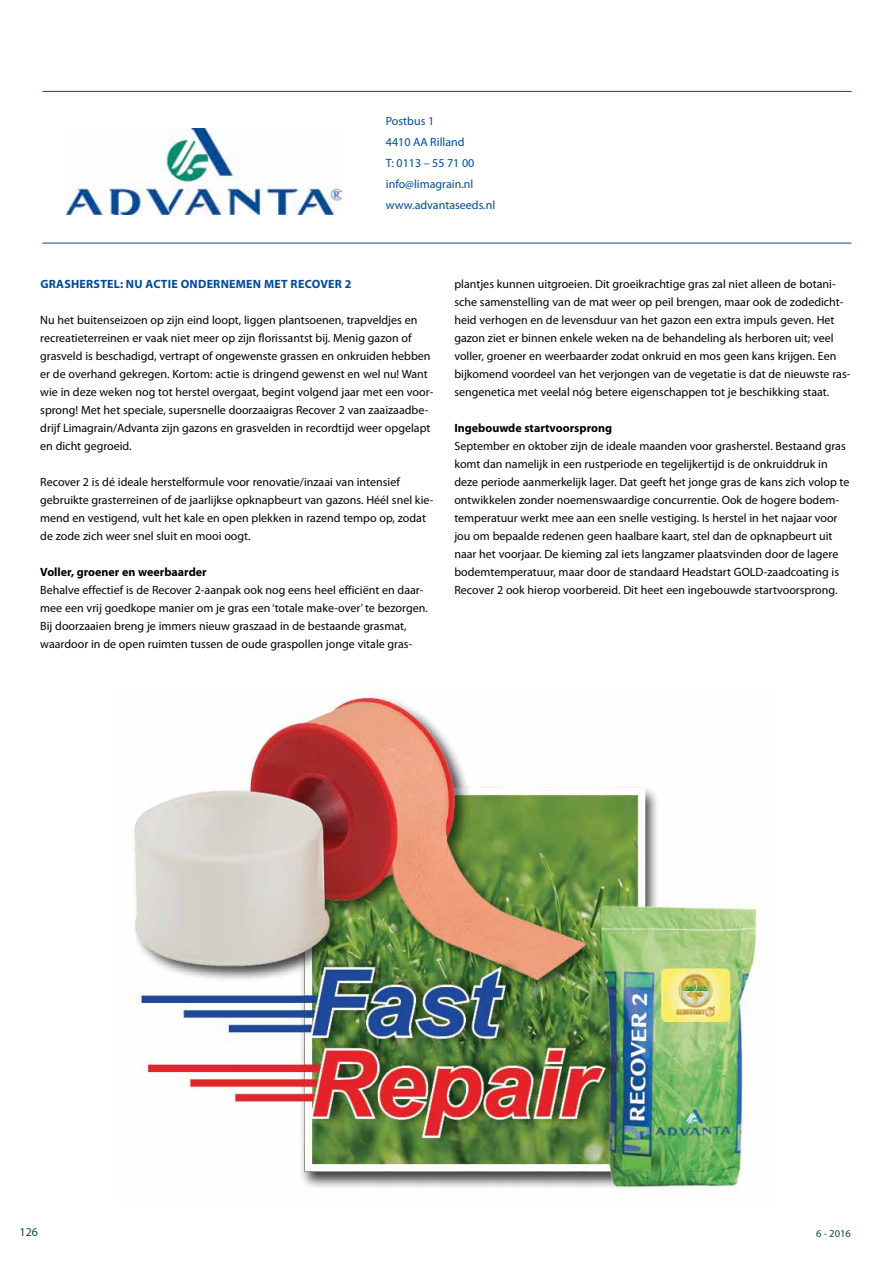
<style>
.page{position:relative;width:893px;height:1263px;background:#fff}
.page>*{position:absolute;margin:0;border:0;box-sizing:border-box;transform-origin:0 0}
.t1{font:12px/18px "Myriad Pro";color:#000}
.t2{font:12px/21px "Myriad Pro";color:#004a97}
.t3{font:700 12px "Myriad Pro";color:#000}
.t4{font:700 12px "Myriad Pro";color:#004a97}
.t5{font:12px "Myriad Pro";color:#00533d}
.t6{font:10.5px "Myriad Pro";color:#00533d}
</style>
<div class="page">
<img style="left:67px;top:128px;width:275px;height:86px">
<img style="left:133px;top:691px;width:625px;height:498px">
<hr style="left:43px;top:91px;width:808px;height:1px;background:#004a97">
<hr style="left:43px;top:243px;width:808px;height:1px;background:#004a97">
<p class="t2" style="left:386px;top:110px;width:111px">Postbus 1<br>4410 AA Rilland<br>T: 0113 – 55 71 00 info@limagrain.nl www.advantaseeds.nl</p>
<p class="t4" style="left:40px;top:276px;width:9px">GRAS</p>
<p class="t4" style="left:71px;top:276px;width:17px">HERSTEL</p>
<p class="t4" style="left:120px;top:276px;width:33px">: NU ACTIE</p>
<p class="t4" style="left:181px;top:276px;width:9px">ONDERNEMEN</p>
<p class="t4" style="left:264px;top:276px;width:9px">MET</p>
<p class="t4" style="left:291px;top:276px;width:9px">RECOVER</p>
<p class="t4" style="left:345px;top:276px;width:8px">2</p>
<p class="t1" style="left:40px;top:311px;width:395px">Nu het buitenseizoen op zijn eind loopt, liggen plantsoenen, trapveldjes en recreatieterreinen er vaak niet meer op zijn florissantst bij. Menig gazon of grasveld is beschadigd, vertrapt of ongewenste grassen en onkruiden hebben er de overhand gekregen. Kortom: actie is dringend gewenst en wel nu! Want wie in deze weken nog tot herstel overgaat, begint volgend jaar met een voor&shy;sprong! Met het speciale, supersnelle doorzaaigras Recover 2 van zaaizaadbe&shy;drijf Limagrain/Advanta zijn gazons en grasvelden in recordtijd weer opgelapt en dicht gegroeid.</p>
<p class="t1" style="left:40px;top:473px;width:395px">Recover 2 is dé ideale herstelformule voor renovatie/inzaai van intensief gebruikte grasterreinen of de jaarlijkse opknapbeurt van gazons. Héél snel kie&shy;mend en vestigend, vult het kale en open plekken in razend tempo op, zodat de zode zich weer snel sluit en mooi oogt.</p>
<p class="t3" style="left:40px;top:564px;width:168px">Voller, groener en weerbaarder</p>
<p class="t1" style="left:40px;top:581px;width:389px">Behalve effectief is de Recover 2-aanpak ook nog eens heel efficiënt en daar&shy;mee een vrij goedkope manier om je gras een ‘totale make-over’ te bezorgen.<br>Bij doorzaaien breng je immers nieuw graszaad in de bestaande grasmat, waardoor in de open ruimten tussen de oude graspollen jonge vitale gras-</p>
<p class="t1" style="left:454px;top:275px;width:398px">plantjes kunnen uitgroeien. Dit groeikrachtige gras zal niet alleen de botani&shy;sche samenstelling van de mat weer op peil brengen, maar ook de zodedicht&shy;heid verhogen en de levensduur van het gazon een extra impuls geven. Het gazon ziet er binnen enkele weken na de behandeling als herboren uit; veel voller, groener en weerbaarder zodat onkruid en mos geen kans krijgen. Een bijkomend voordeel van het verjongen van de vegetatie is dat de nieuwste ras&shy;sengenetica met veelal nóg betere eigenschappen tot je beschikking staat.</p>
<p class="t3" style="left:454px;top:420px;width:159px">Ingebouwde startvoorsprong</p>
<p class="t1" style="left:454px;top:437px;width:397px">September en oktober zijn de ideale maanden voor grasherstel. Bestaand gras komt dan namelijk in een rustperiode en tegelijkertijd is de onkruiddruk in deze periode aanmerkelijk lager. Dat geeft het jonge gras de kans zich volop te ontwikkelen zonder noemenswaardige concurrentie. Ook de hogere bodem&shy;temperatuur werkt mee aan een snelle vestiging. Is herstel in het najaar voor jou om bepaalde redenen geen haalbare kaart, stel dan de opknapbeurt uit naar het voorjaar. De kieming zal iets langzamer plaatsvinden door de lagere bodemtemperatuur, maar door de standaard Headstart GOLD-zaadcoating is Recover 2 ook hierop voorbereid. Dit heet een ingebouwde startvoorsprong.</p>
<p class="t5" style="left:20px;top:1224px;width:20px">126</p>
<p class="t6" style="left:816px;top:1227px;width:36px">6 - 2016</p>
</div>
